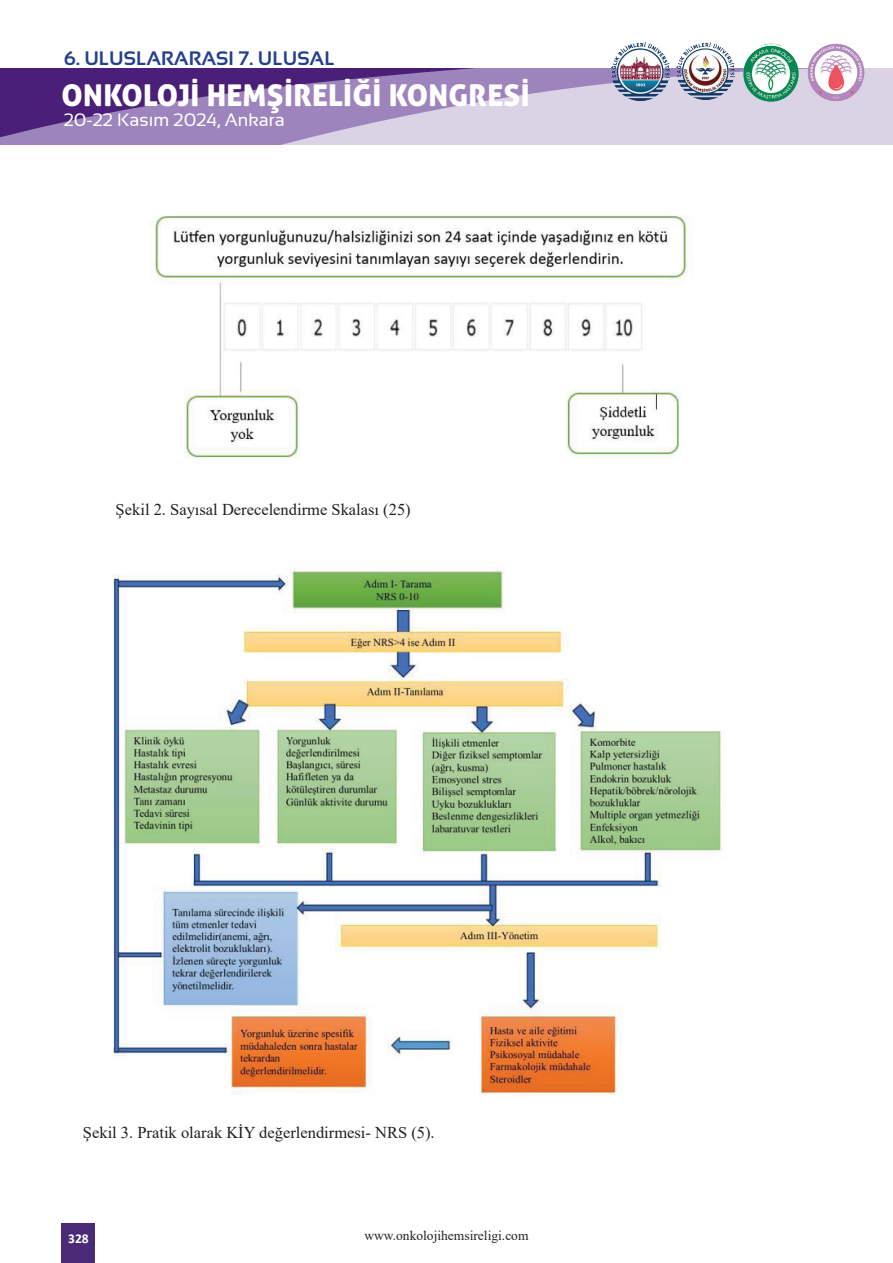
<style>
.page{position:relative;width:893px;height:1263px;background:#fff}
.page>*{position:absolute;margin:0;border:0;box-sizing:border-box;transform-origin:0 0}
.t1{font:30px "Aller Display";letter-spacing:.01em;color:#fff}
.t2{font:700 19.5px "Sansation";color:#253f8e}
.t3{font:18px "Sansation";color:#fff}
.t4{font:16.5px "Times New Roman";color:#231f20}
.t5{font:13.5px "Times New Roman";color:#231f20}
.t6{font:700 13.5px "Calibri";color:#fff}
</style>
<div class="page">
<div style="left:837px;top:68px;width:56px;height:77px;background:#dad2e5"></div>
<svg style="left:476px;top:68px;width:361px;height:77px;background:#d0c5de"></svg>
<svg style="left:0;top:68px;width:476px;height:77px;background:#8669a8"></svg>
<div style="left:62px;top:1223px;width:33px;height:40px;background:#4a2a76"></div>
<img style="left:677px;top:42px;width:57px;height:58px">
<img style="left:742px;top:43px;width:58px;height:59px">
<img style="left:611px;top:43px;width:58px;height:57px">
<img style="left:807px;top:44px;width:58px;height:58px">
<img style="left:150px;top:215px;width:539px;height:243px">
<img style="left:113px;top:569px;width:610px;height:526px">
<p class="t2" style="left:64px;top:48px;width:272px">6. ULUSLARARASI 7. ULUSAL</p>
<h1 class="t1" style="left:62px;top:76px;width:469px">ONKOLOJİ HEMŞİRELİĞİ KONGRESİ</h1>
<p class="t3" style="left:64px;top:110px;width:222px">20-22 Kasım 2024, Ankara</p>
<p class="t4" style="left:116px;top:498px;width:297px">Şekil 2. Sayısal Derecelendirme Skalası (25)</p>
<p class="t4" style="left:83px;top:1120px;width:353px">Şekil 3. Pratik olarak KİY değerlendirmesi- NRS (5).</p>
<p class="t6" style="left:68px;top:1229px;width:22px">328</p>
<p class="t5" style="left:364px;top:1226px;width:166px">www.onkolojihemsireligi.com</p>
</div>
